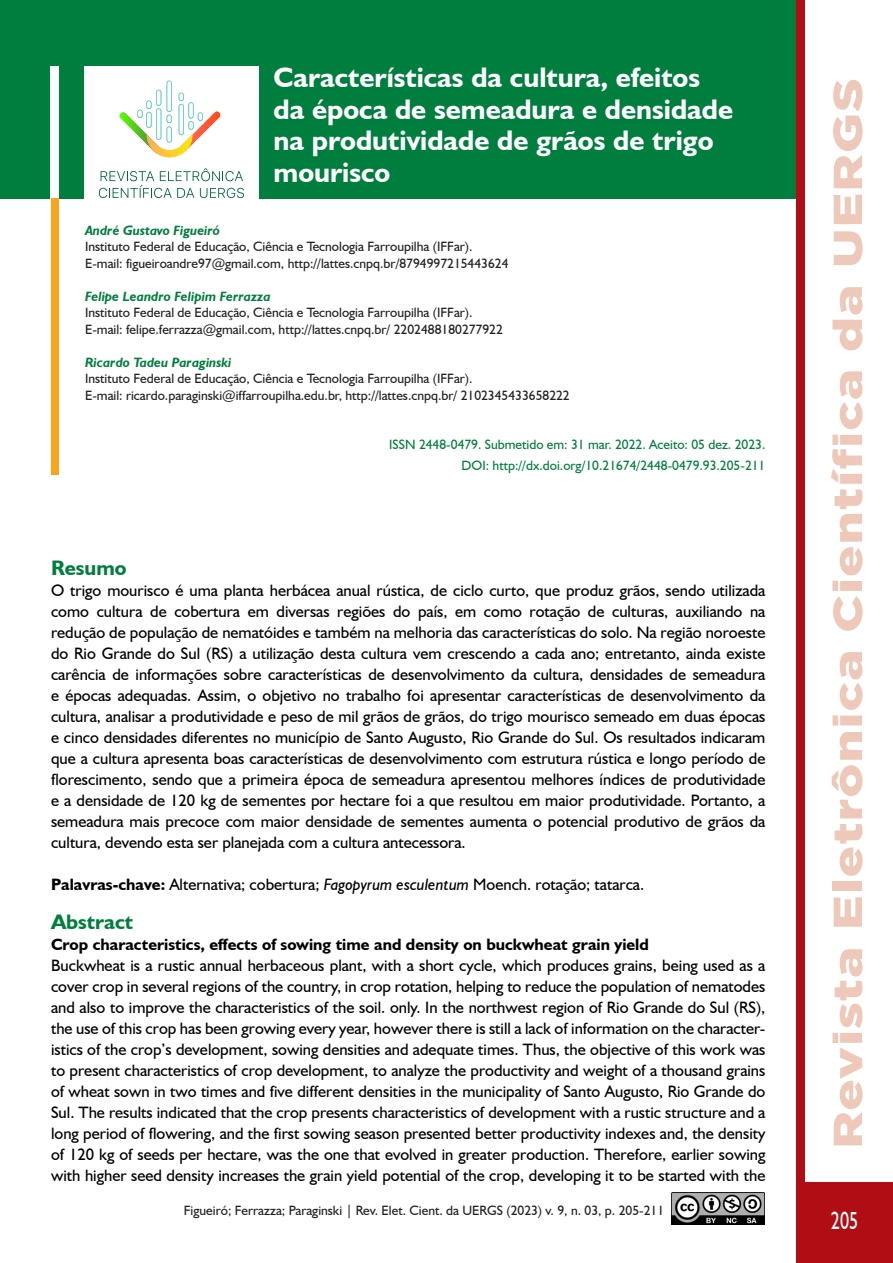
<style>
.page{position:relative;width:893px;height:1263px;background:#fff}
.page>*{position:absolute;margin:0;border:0;box-sizing:border-box;transform-origin:0 0}
.t1{font:900 40.5px "Gotham";letter-spacing:.025em;color:#eec8b8;scale:1.28 1}
.Título____Cap{font:700 28.35px/31.5px "Humanist 521 BT";color:#fff}
.t2{font:24.75px "Humanist 521 BT";color:#fff;scale:.73 1}
.Texto____Intertítulo{font:700 21px "Humanist 521 BT";color:#007e3d}
.Texto____Data{font:700 21px "Humanist 521 BT";color:#007e3d}
.Texto____Resumo{font:16.5px/21px "Humanist 521 BT";color:#000;text-align:justify}
.Texto____Resumo-2{font:700 16.5px "Humanist 521 BT";color:#000}
.Texto____Autores_Profissão{font:13.5px "Humanist 521 BT";color:#231f20}
.Texto____Data-2{font:13.5px "Humanist 521 BT";color:#007e3d}
.Texto____Autores_Nome{font:italic 700 13.5px "Humanist 521 BT";color:#007e3d}
.s1{font-weight:700}
.s2{font-style:italic}
</style>
<div class="page">
<div style="left:0;top:0;width:796px;height:198px;background:#007e3d"></div>
<div style="left:84px;top:66px;width:175px;height:147px;background:#fff"></div>
<svg style="left:99px;top:168px;width:145px;height:30px"></svg>
<hr style="left:120px;top:112px;width:1px;height:41px;background:#59fc00">
<hr style="left:121px;top:112px;width:1px;height:41px;background:#59fa03">
<hr style="left:122px;top:112px;width:1px;height:41px;background:#59f505">
<hr style="left:123px;top:112px;width:1px;height:41px;background:#59f205">
<hr style="left:124px;top:112px;width:1px;height:41px;background:#59f008">
<hr style="left:125px;top:112px;width:1px;height:41px;background:#59ed0a">
<hr style="left:126px;top:112px;width:1px;height:41px;background:#59e80d">
<hr style="left:127px;top:112px;width:1px;height:41px;background:#57e60d">
<hr style="left:128px;top:112px;width:1px;height:41px;background:#57e30f">
<hr style="left:129px;top:112px;width:1px;height:41px;background:#57de12">
<hr style="left:130px;top:112px;width:1px;height:41px;background:#57db12">
<hr style="left:131px;top:112px;width:1px;height:41px;background:#57d914">
<hr style="left:132px;top:112px;width:1px;height:41px;background:#57d617">
<hr style="left:133px;top:112px;width:1px;height:41px;background:#54d117">
<hr style="left:134px;top:112px;width:1px;height:41px;background:#54cf1a">
<hr style="left:135px;top:112px;width:1px;height:41px;background:#54cc1c">
<hr style="left:136px;top:112px;width:1px;height:41px;background:#54c71c">
<hr style="left:203px;top:111px;width:1px;height:41px;background:#ff5938">
<hr style="left:204px;top:111px;width:1px;height:41px;background:#ff5938">
<hr style="left:205px;top:111px;width:1px;height:41px;background:#ff5736">
<hr style="left:206px;top:111px;width:1px;height:41px;background:#ff5733">
<hr style="left:207px;top:111px;width:1px;height:41px;background:#ff5433">
<hr style="left:208px;top:111px;width:1px;height:41px;background:#ff5430">
<hr style="left:209px;top:111px;width:1px;height:41px;background:#ff542e">
<hr style="left:210px;top:111px;width:1px;height:41px;background:#ff522b">
<hr style="left:211px;top:111px;width:1px;height:41px;background:#ff5229">
<hr style="left:212px;top:111px;width:1px;height:41px;background:#ff4f29">
<hr style="left:213px;top:111px;width:1px;height:41px;background:#ff4f26">
<hr style="left:214px;top:111px;width:1px;height:41px;background:#ff4f26">
<hr style="left:215px;top:111px;width:1px;height:41px;background:#ff4d24">
<hr style="left:216px;top:111px;width:1px;height:41px;background:#ff4a21">
<hr style="left:217px;top:111px;width:1px;height:41px;background:#ff4a1f">
<hr style="left:218px;top:111px;width:1px;height:41px;background:#ff4a1c">
<hr style="left:219px;top:111px;width:1px;height:41px;background:#ff471c">
<hr style="left:220px;top:111px;width:1px;height:41px;background:#ff471a">
<svg style="left:137px;top:80px;width:66px;height:78px"></svg>
<div style="left:796px;top:0;width:9px;height:1182px;background:#b00d15"></div>
<div style="left:796px;top:1182px;width:97px;height:81px;background:#b00d15"></div>
<img style="left:671px;top:1192px;width:94px;height:33px">
<div style="left:50px;top:66px;width:9px;height:159px;background:#fff"></div>
<div style="left:51px;top:198px;width:8px;height:276px;background:#f9a51b"></div>
<p class="Título____Cap" style="left:274px;top:61px;width:461px">Características da cultura, efeitos da época de semeadura e densidade na produtividade de grãos de trigo mourisco</p>
<p class="Texto____Autores_Nome" style="left:85px;top:222px;width:137px">André Gustavo Figueiró</p>
<p class="Texto____Autores_Profissão" style="left:85px;top:238px;width:389px">Instituto Federal de Educação, Ciência e Tecnologia Farroupilha (IFFar).</p>
<p class="Texto____Autores_Profissão" style="left:85px;top:255px;width:425px">E-mail: figueiroandre97@gmail.com, http://lattes.cnpq.br/8794997215443624</p>
<p class="Texto____Autores_Nome" style="left:85px;top:288px;width:187px">Felipe Leandro Felipim Ferrazza</p>
<p class="Texto____Autores_Profissão" style="left:85px;top:304px;width:389px">Instituto Federal de Educação, Ciência e Tecnologia Farroupilha (IFFar).</p>
<p class="Texto____Autores_Profissão" style="left:85px;top:321px;width:419px">E-mail: felipe.ferrazza@gmail.com, http://lattes.cnpq.br/ 2202488180277922</p>
<p class="Texto____Autores_Nome" style="left:85px;top:354px;width:148px">Ricardo Tadeu Paraginski</p>
<p class="Texto____Autores_Profissão" style="left:85px;top:370px;width:389px">Instituto Federal de Educação, Ciência e Tecnologia Farroupilha (IFFar).</p>
<p class="Texto____Autores_Profissão" style="left:85px;top:387px;width:486px">E-mail: ricardo.paraginski@iffarroupilha.edu.br, http://lattes.cnpq.br/ 2102345433658222</p>
<p class="Texto____Data-2" style="left:389px;top:436px;width:378px">ISSN 2448-0479. Submetido em: 31 mar. 2022. Aceito: 05 dez. 2023.</p>
<p class="Texto____Data-2" style="left:462px;top:457px;width:305px">DOI: http://dx.doi.org/10.21674/2448-0479.93.205-211</p>
<p class="Texto____Data" style="left:51px;top:555px;width:77px">Resumo</p>
<p class="Texto____Resumo" style="left:51px;top:580px;width:716px">O trigo mourisco é uma planta herbácea anual rústica, de ciclo curto, que produz grãos, sendo utilizada como cultura de cobertura em diversas regiões do país, em como rotação de culturas, auxiliando na redução de população de nematóides e também na melhoria das características do solo. Na região noroeste do Rio Grande do Sul (RS) a utilização desta cultura vem crescendo a cada ano; entretanto, ainda existe carência de informações sobre características de desenvolvimento da cultura, densidades de semeadura e épocas adequadas. Assim, o objetivo no trabalho foi apresentar características de desenvolvimento da cultura, analisar a produtividade e peso de mil grãos de grãos, do trigo mourisco semeado em duas épocas e cinco densidades diferentes no município de Santo Augusto, Rio Grande do Sul. Os resultados indicaram que a cultura apresenta boas características de desenvolvimento com estrutura rústica e longo período de florescimento, sendo que a primeira época de semeadura apresentou melhores índices de produtividade e a densidade de 120 kg de sementes por hectare foi a que resultou em maior produtividade. Portanto, a semeadura mais precoce com maior densidade de sementes aumenta o potencial produtivo de grãos da cultura, devendo esta ser planejada com a cultura antecessora.</p>
<p class="Texto____Resumo" style="left:51px;top:874px;width:595px"><span class="s1">Palavras-chave:</span> Alternativa; cobertura; <span class="s2">Fagopyrum esculentum</span> Moench. rotação; tatarca.</p>
<p class="Texto____Intertítulo" style="left:51px;top:909px;width:84px">Abstract</p>
<p class="Texto____Resumo-2" style="left:51px;top:934px;width:599px">Crop characteristics, effects of sowing time and density on buckwheat grain yield</p>
<p class="Texto____Resumo" style="left:51px;top:955px;width:716px">Buckwheat is a rustic annual herbaceous plant, with a short cycle, which produces grains, being used as a cover crop in several regions of the country, in crop rotation, helping to reduce the population of nematodes and also to improve the characteristics of the soil. only. In the northwest region of Rio Grande do Sul (RS), the use of this crop has been growing every year, however there is still a lack of information on the character&shy;istics of the crop’s development, sowing densities and adequate times. Thus, the objective of this work was to present characteristics of crop development, to analyze the productivity and weight of a thousand grains of wheat sown in two times and five different densities in the municipality of Santo Augusto, Rio Grande do Sul. The results indicated that the crop presents characteristics of development with a rustic structure and a long period of flowering, and the first sowing season presented better productivity indexes and, the density of 120 kg of seeds per hectare, was the one that evolved in greater production. Therefore, earlier sowing with higher seed density increases the grain yield potential of the crop, developing it to be started with the</p>
<p class="Texto____Autores_Profissão" style="left:184px;top:1201px;width:482px">Figueiró; Ferrazza; Paraginski | Rev. Elet. Cient. da UERGS (2023) v. 9, n. 03, p. 205-211</p>
<h1 class="t1" style="left:824px;top:1148px;width:838px;rotate:-90deg">Revista Eletrônica Científica da UERGS</h1>
<h3 class="t2" style="left:831px;top:1205px;width:39px">205</h3>
</div>
